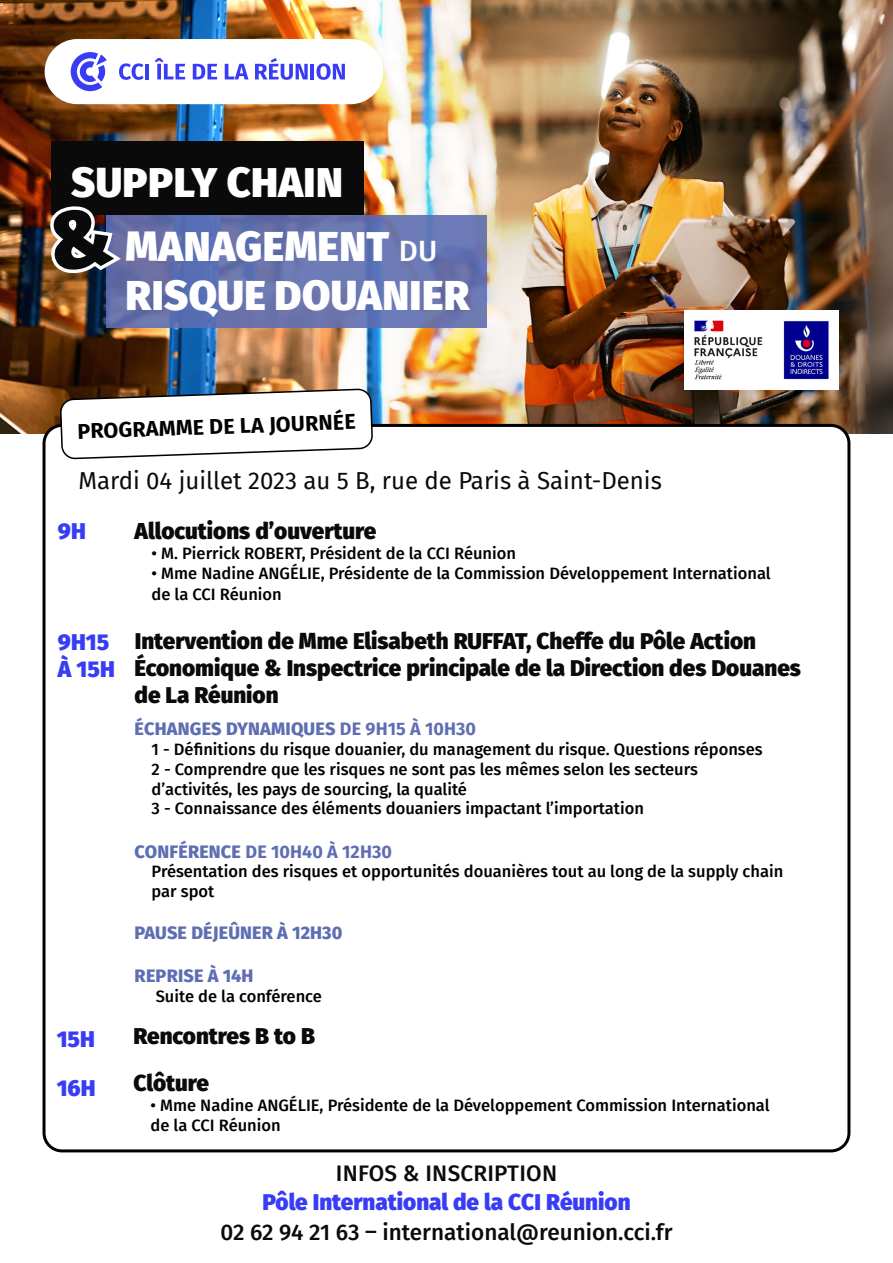
<style>
.page{position:relative;width:893px;height:1263px;background:#fff}
.page>*{position:absolute;margin:0;border:0;box-sizing:border-box;transform-origin:0 0}
.t1{font:900 41.1px/49.3px "Fira Sans";letter-spacing:.01em;color:#fff}
.t2{font:24px "Fira Sans";color:#090a0a}
.t3{font:900 22.5px/27px "Fira Sans";color:#090a0a}
.t4{font:500 22.5px "Fira Sans";color:#090a0a}
.t5{font:900 22.5px/27px "Fira Sans";color:#383df5}
.t6{font:700 21.45px "Fira Sans";color:#000}
.t7{font:800 18px "Fira Sans";letter-spacing:.01em;color:#5e6eb3}
.t8{font:700 18px "Fira Sans";letter-spacing:.005em;color:#5e6eb3}
.t9{font:500 16.5px/19.8px "Fira Sans";color:#000}
.s1{font-weight:500;font-size:29.4px}
.s2{font-weight:700}
.s3{font-weight:800}
</style>
<div class="page">
<img style="left:0;top:0;width:893px;height:434px">
<div style="left:51px;top:141px;width:312px;height:74px;background:#0a0a0a"></div>
<svg style="left:107px;top:215px;width:380px;height:112px;background:#6673ae"></svg>
<div style="left:45px;top:39px;width:338px;height:65px;background:#fff;border-radius:33px"></div>
<svg style="left:71px;top:52px;width:36px;height:39px"></svg>
<svg style="left:119px;top:63px;width:25px;height:17px"></svg>
<hr style="left:145px;top:64px;width:4px;height:15px;background:#383df5">
<svg style="left:155px;top:58px;width:30px;height:21px"></svg>
<svg style="left:193px;top:64px;width:24px;height:15px"></svg>
<svg style="left:225px;top:64px;width:23px;height:15px"></svg>
<svg style="left:255px;top:58px;width:53px;height:22px"></svg>
<hr style="left:311px;top:64px;width:3px;height:15px;background:#383df5">
<svg style="left:316px;top:63px;width:29px;height:17px"></svg>
<img style="left:685px;top:310px;width:154px;height:79px">
<div style="left:44px;top:425px;width:805px;height:726px;background:#fff;border-radius:18px"></div>
<svg style="left:61px;top:389px;width:311px;height:70px"></svg>
<svg style="left:49px;top:205px;width:66px;height:67px;background:#593c2f"></svg>
<h1 class="t1" style="left:71px;top:154px;width:273px">SUPPLY CHAIN</h1>
<h1 class="t1" style="left:126px;top:218px;width:345px">MANAGEMENT <span class="s1">DU<br></span>RISQUE DOUANIER</h1>
<h3 class="t6" style="left:77px;top:413px;width:280px;rotate:-2deg">PROGRAMME DE LA JOURNÉE</h3>
<h2 class="t2" style="left:78px;top:463px;width:585px">Mardi 04 juillet 2023 au 5 B, rue de Paris à Saint-Denis</h2>
<h3 class="t5" style="left:58px;top:516px;width:29px">9H</h3>
<h3 class="t5" style="left:58px;top:627px;width:58px">9H15<br>À 15H</h3>
<h3 class="t5" style="left:57px;top:1012px;width:40px;line-height:49.2px">15H<br>16H</h3>
<h3 class="t3" style="left:135px;top:516px;width:243px">Allocutions d’ouverture</h3>
<p class="t9" style="left:152px;top:542px;width:366px">• M. Pierrick ROBERT, Président de la CCI Réunion</p>
<p class="t9" style="left:152px;top:561px;width:621px;line-height:21.6px">• Mme Nadine ANGÉLIE, Présidente de la Commission Développement International de la CCI Réunion</p>
<h3 class="t3" style="left:135px;top:625px;width:668px">Intervention de Mme Elisabeth RUFFAT, Cheffe du Pôle Action<br>Économique &amp; Inspectrice principale de la Direction des Douanes de La Réunion</h3>
<p class="t7" style="left:135px;top:713px;width:343px">ÉCHANGES DYNAMIQUES <span class="s2">DE 9H15 À 10H30</span></p>
<p class="t9" style="left:152px;top:738px;width:613px">1 - Définitions du risque douanier, du management du risque. Questions réponses 2 - Comprendre que les risques ne sont pas les mêmes selon les secteurs d’activités, les pays de sourcing, la qualité<br>3 - Connaissance des éléments douaniers impactant l’importation</p>
<p class="t8" style="left:135px;top:836px;width:259px"><span class="s3">CONFÉRENCE</span> DE 10H40 À 12H30</p>
<p class="t9" style="left:152px;top:861px;width:633px">Présentation des risques et opportunités douanières tout au long de la supply chain par spot</p>
<p class="t7" style="left:135px;top:917px;width:209px">PAUSE DÉJEÛNER À 12H30</p>
<p class="t7" style="left:135px;top:960px;width:120px">REPRISE À 14H</p>
<p class="t9" style="left:156px;top:985px;width:168px">Suite de la conférence</p>
<h3 class="t3" style="left:133px;top:1011px;width:183px;line-height:46.8px">Rencontres B to B<br>Clôture</h3>
<p class="t9" style="left:151px;top:1094px;width:621px">• Mme Nadine ANGÉLIE, Présidente de la Développement Commission International de la CCI Réunion</p>
<h3 class="t4" style="left:336px;top:1155px;width:223px">INFOS &amp; INSCRIPTION</h3>
<h3 class="t5" style="left:262px;top:1186px;width:370px">Pôle International de la CCI Réunion</h3>
<h3 class="t4" style="left:220px;top:1214px;width:454px">02 62 94 21 63 – international@reunion.cci.fr</h3>
</div>
